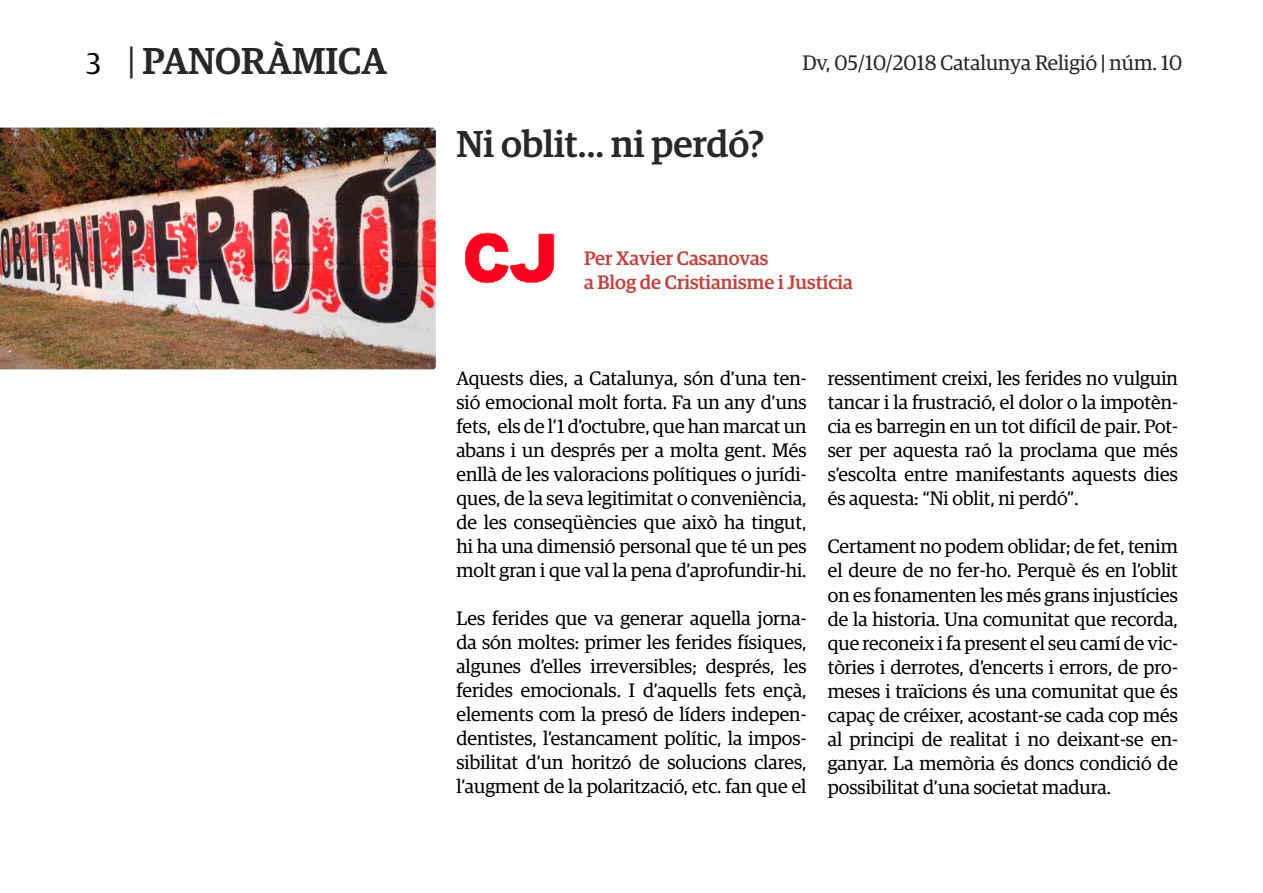
<style>
.page{position:relative;width:1263px;height:893px;background:#fff}
.page>*{position:absolute;margin:0;border:0;box-sizing:border-box;transform-origin:0 0}
.t1{font:500 37.5px "Guardian Egyp";color:#292727}
.t2{font:21px "Guardian Egyp";color:#292727}
.t3{font:19.5px/24px "Guardian Egyp";color:#000;text-align:justify}
.t4{font:500 19.5px/24px "Guardian Egyp";color:#c04440}
.s1{font-weight:400;font-size:30px;color:#000}
.s2{font-weight:400}
.s3{font-weight:500}
</style>
<div class="page">
<img style="left:0;top:128px;width:436px;height:241px">
<img style="left:464px;top:232px;width:91px;height:52px">
<h1 class="t1" style="left:86px;top:34px;width:302px"><span class="s1">3</span> <span class="s2">|</span> PANORÀMICA</h1>
<h1 class="t1" style="left:456px;top:117px;width:309px">Ni oblit... ni perdó?</h1>
<p class="t2" style="left:802px;top:49px;width:381px">Dv, 05/10/2018 Catalunya Religió <span class="s3">|</span> núm. 10</p>
<p class="t4" style="left:584px;top:244px;width:270px">Per Xavier Casanovas<br>a Blog de Cristianisme i Justícia</p>
<p class="t3" style="left:456px;top:365px;width:352px">Aquests dies, a Catalunya, són d’una ten&shy;sió emocional molt forta. Fa un any d’uns fets, els de l’1 d’octubre, que han marcat un abans i un després per a molta gent. Més enllà de les valoracions polítiques o jurídi&shy;ques, de la seva legitimitat o conveniència, de les conseqüències que això ha tingut, hi ha una dimensió personal que té un pes molt gran i que val la pena d’aprofundir-hi.</p>
<p class="t3" style="left:456px;top:605px;width:352px">Les ferides que va generar aquella jorna&shy;da són moltes: primer les ferides físiques, algunes d’elles irreversibles; després, les ferides emocionals. I d’aquells fets ençà, elements com la presó de líders indepen&shy;dentistes, l’estancament polític, la impos&shy;sibilitat d’un horitzó de solucions clares, l’augment de la polarització, etc. fan que el</p>
<p class="t3" style="left:828px;top:365px;width:352px">ressentiment creixi, les ferides no vulguin tancar i la frustració, el dolor o la impotèn&shy;cia es barregin en un tot difícil de pair. Pot&shy;ser per aquesta raó la proclama que més s’escolta entre manifestants aquests dies és aquesta: “Ni oblit, ni perdó”.</p>
<p class="t3" style="left:828px;top:533px;width:352px">Certament no podem oblidar; de fet, tenim el deure de no fer-ho. Perquè és en l’oblit on es fonamenten les més grans injustícies de la historia. Una comunitat que recorda, que reconeix i fa present el seu camí de vic&shy;tòries i derrotes, d’encerts i errors, de pro&shy;meses i traïcions és una comunitat que és capaç de créixer, acostant-se cada cop més al principi de realitat i no deixant-se en&shy;ganyar. La memòria és doncs condició de possibilitat d’una societat madura.</p>
</div>
